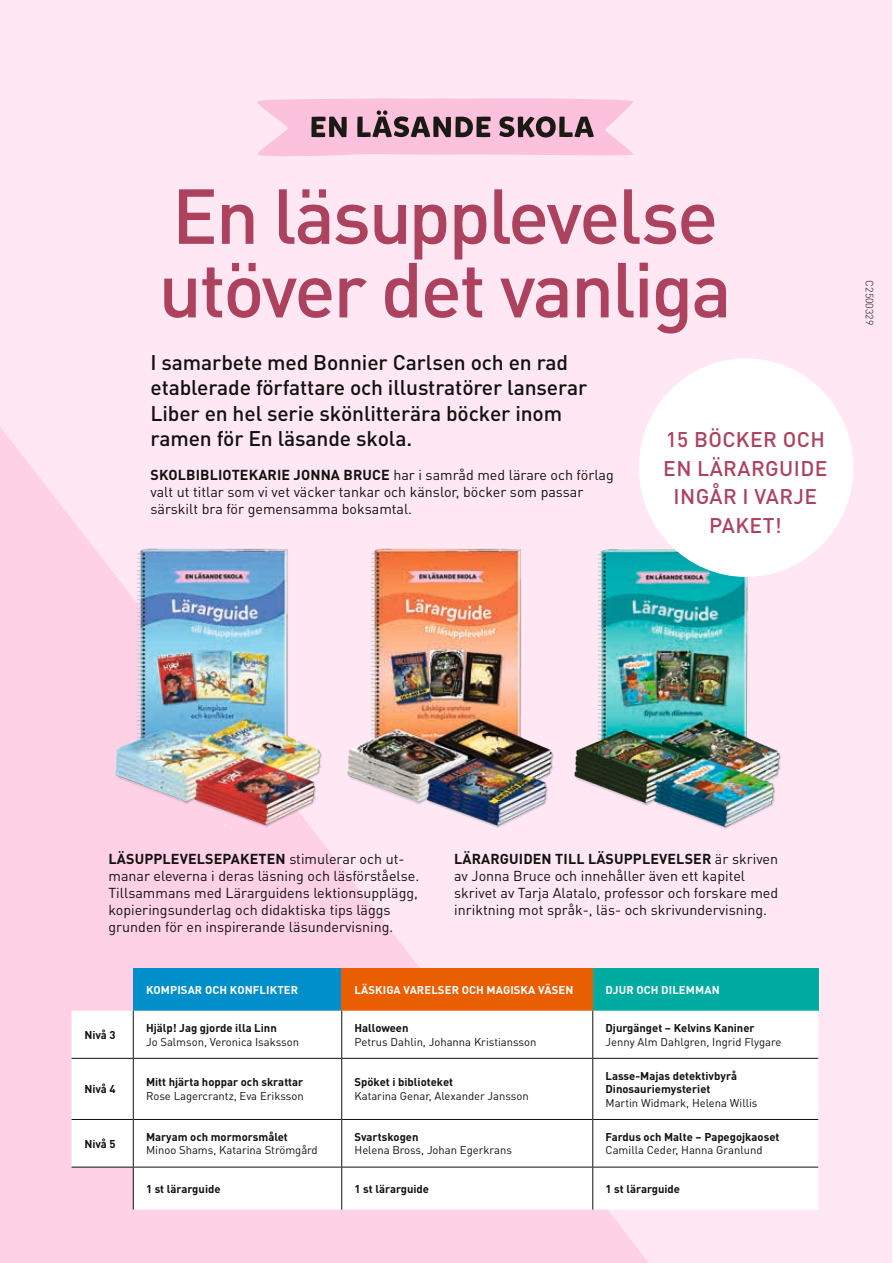
<style>
.page{position:relative;width:893px;height:1263px;background:#ffe7f3}
.page>*{position:absolute;margin:0;border:0;box-sizing:border-box;transform-origin:0 0}
.t1{font:500 76.5px/73.5px "DIN Pro";letter-spacing:-.03em;color:#ac425d}
.t2{font:500 21px/25.2px "DIN Pro";letter-spacing:-.005em;color:#11110f}
.t3{font:500 21px/28.5px "DIN Pro";letter-spacing:.02em;color:#ac425d;text-align:center}
.t4{font:14.25px/17.1px "DIN Pro";color:#11110f}
.t5{font:700 11.25px/13.5px "DIN Pro";color:#11110f}
.t6{font:11.25px "DIN Pro";color:#11110f}
.t7{font:700 11.25px "DIN Pro";letter-spacing:.01em;color:#fff}
.t8{font:300 10.5px "DIN Pro";color:#11110f}
.s1{font-weight:700}
</style>
<div class="page">
<svg style="left:0;top:427px;width:648px;height:836px;fill:#ffd1e7"></svg>
<img style="left:94px;top:532px;width:230px;height:337px">
<img style="left:324px;top:532px;width:239px;height:337px">
<img style="left:554px;top:524px;width:229px;height:337px">
<div style="left:133px;top:968px;width:209px;height:43px;background:#008fca"></div>
<div style="left:342px;top:968px;width:251px;height:43px;background:#e85e00"></div>
<div style="left:593px;top:968px;width:225px;height:43px;background:#00aca1"></div>
<div style="left:72px;top:1011px;width:746px;height:199px;background:#fff"></div>
<hr style="left:72px;top:1058px;width:61px;height:1px;background:#11110f">
<hr style="left:342px;top:1058px;width:250px;height:1px;background:#11110f">
<hr style="left:593px;top:1058px;width:225px;height:1px;background:#11110f">
<hr style="left:72px;top:1119px;width:61px;height:1px;background:#11110f">
<hr style="left:342px;top:1119px;width:250px;height:1px;background:#11110f">
<hr style="left:593px;top:1119px;width:225px;height:1px;background:#11110f">
<hr style="left:134px;top:1058px;width:207px;height:1px;background:#11110f">
<hr style="left:134px;top:1119px;width:207px;height:1px;background:#11110f">
<hr style="left:592px;top:1011px;width:1px;height:47px;background:#11110f">
<hr style="left:592px;top:1058px;width:1px;height:61px;background:#11110f">
<hr style="left:592px;top:1119px;width:1px;height:48px;background:#11110f">
<hr style="left:341px;top:1011px;width:1px;height:47px;background:#11110f">
<hr style="left:341px;top:1058px;width:1px;height:61px;background:#11110f">
<hr style="left:341px;top:1119px;width:1px;height:48px;background:#11110f">
<hr style="left:133px;top:1011px;width:1px;height:47px;background:#11110f">
<hr style="left:133px;top:1058px;width:1px;height:61px;background:#11110f">
<hr style="left:133px;top:1119px;width:1px;height:48px;background:#11110f">
<hr style="left:72px;top:1167px;width:61px;height:1px;background:#11110f">
<hr style="left:133px;top:1167px;width:209px;height:1px;background:#11110f">
<hr style="left:342px;top:1167px;width:251px;height:1px;background:#11110f">
<hr style="left:593px;top:1167px;width:225px;height:1px;background:#11110f">
<hr style="left:133px;top:1167px;width:1px;height:43px;background:#11110f">
<hr style="left:341px;top:1167px;width:1px;height:43px;background:#11110f">
<hr style="left:592px;top:1167px;width:1px;height:43px;background:#11110f">
<svg style="left:257px;top:98px;width:376px;height:58px;background:#dbadc2"></svg>
<div style="left:639px;top:358px;width:214px;height:219px;background:#fff;border-radius:50%"></div>
<h1 class="t1" style="left:158px;top:176px;width:575px">En läsupplevelse utöver det vanliga</h1>
<h2 class="t2" style="left:150px;top:349px;width:438px">I samarbete med Bonnier Carlsen och en rad etablerade författare och illustratörer lanserar Liber en hel serie skönlitterära böcker inom ramen för En läsande skola.</h2>
<p class="t4" style="left:150px;top:466px;width:465px"><span class="s1">SKOLBIBLIOTEKARIE JONNA BRUCE</span> har i samråd med lärare och förlag valt ut titlar som vi vet väcker tankar och känslor, böcker som passar särskilt bra för gemensamma boksamtal.</p>
<h2 class="t3" style="left:663px;top:424px;width:166px">15 BÖCKER OCH<br>EN LÄRARGUIDE<br>INGÅR I VARJE<br>PAKET!</h2>
<p class="t8" style="left:877px;top:280px;width:46px;rotate:90deg">C2500329</p>
<p class="t4" style="left:108px;top:850px;width:312px"><span class="s1">LÄSUPPLEVELSEPAKETEN</span> stimulerar och ut&shy;manar eleverna i deras läsning och läsförståelse.<br>Tillsammans med Lärarguidens lektionsupplägg, kopieringsunderlag och didaktiska tips läggs grunden för en inspirerande läsundervisning.</p>
<p class="t4" style="left:454px;top:850px;width:326px"><span class="s1">LÄRARGUIDEN TILL LÄSUPPLEVELSER</span> är skriven av Jonna Bruce och innehåller även ett kapitel skrivet av Tarja Alatalo, professor och forskare med inriktning mot språk-, läs- och skrivundervisning.</p>
<p class="t7" style="left:146px;top:982px;width:154px">KOMPISAR OCH KONFLIKTER</p>
<p class="t7" style="left:355px;top:982px;width:220px">LÄSKIGA VARELSER OCH MAGISKA VÄSEN</p>
<p class="t7" style="left:606px;top:982px;width:116px">DJUR OCH DILEMMAN</p>
<p class="t5" style="left:84px;top:1027px;width:33px">Nivå 3</p>
<p class="t5" style="left:146px;top:1021px;width:132px">Hjälp! Jag gjorde illa Linn</p>
<p class="t6" style="left:146px;top:1034px;width:155px">Jo Salmson, Veronica Isaksson</p>
<p class="t5" style="left:354px;top:1021px;width:56px">Halloween</p>
<p class="t6" style="left:354px;top:1034px;width:183px">Petrus Dahlin, Johanna Kristiansson</p>
<p class="t5" style="left:605px;top:1021px;width:151px">Djurgänget – Kelvins Kaniner</p>
<p class="t6" style="left:605px;top:1034px;width:177px">Jenny Alm Dahlgren, Ingrid Flygare</p>
<p class="t5" style="left:84px;top:1082px;width:33px">Nivå 4</p>
<p class="t5" style="left:146px;top:1075px;width:159px">Mitt hjärta hoppar och skrattar</p>
<p class="t6" style="left:146px;top:1088px;width:159px">Rose Lagercrantz, Eva Eriksson</p>
<p class="t5" style="left:354px;top:1075px;width:100px">Spöket i biblioteket</p>
<p class="t6" style="left:354px;top:1088px;width:176px">Katarina Genar, Alexander Jansson</p>
<p class="t5" style="left:605px;top:1068px;width:133px">Lasse-Majas detektivbyrå<br>Dinosauriemysteriet</p>
<p class="t6" style="left:605px;top:1095px;width:153px">Martin Widmark, Helena Willis</p>
<p class="t5" style="left:84px;top:1136px;width:33px">Nivå 5</p>
<p class="t5" style="left:146px;top:1129px;width:143px">Maryam och mormorsmålet</p>
<p class="t6" style="left:146px;top:1143px;width:173px">Minoo Shams, Katarina Strömgård</p>
<p class="t5" style="left:354px;top:1129px;width:66px">Svartskogen</p>
<p class="t6" style="left:354px;top:1143px;width:159px">Helena Bross, Johan Egerkrans</p>
<p class="t5" style="left:605px;top:1129px;width:175px">Fardus och Malte – Papegojkaoset</p>
<p class="t6" style="left:605px;top:1143px;width:159px">Camilla Ceder, Hanna Granlund</p>
<p class="t5" style="left:146px;top:1181px;width:76px">1 st lärarguide</p>
<p class="t5" style="left:354px;top:1181px;width:76px">1 st lärarguide</p>
<p class="t5" style="left:605px;top:1181px;width:76px">1 st lärarguide</p>
</div>
